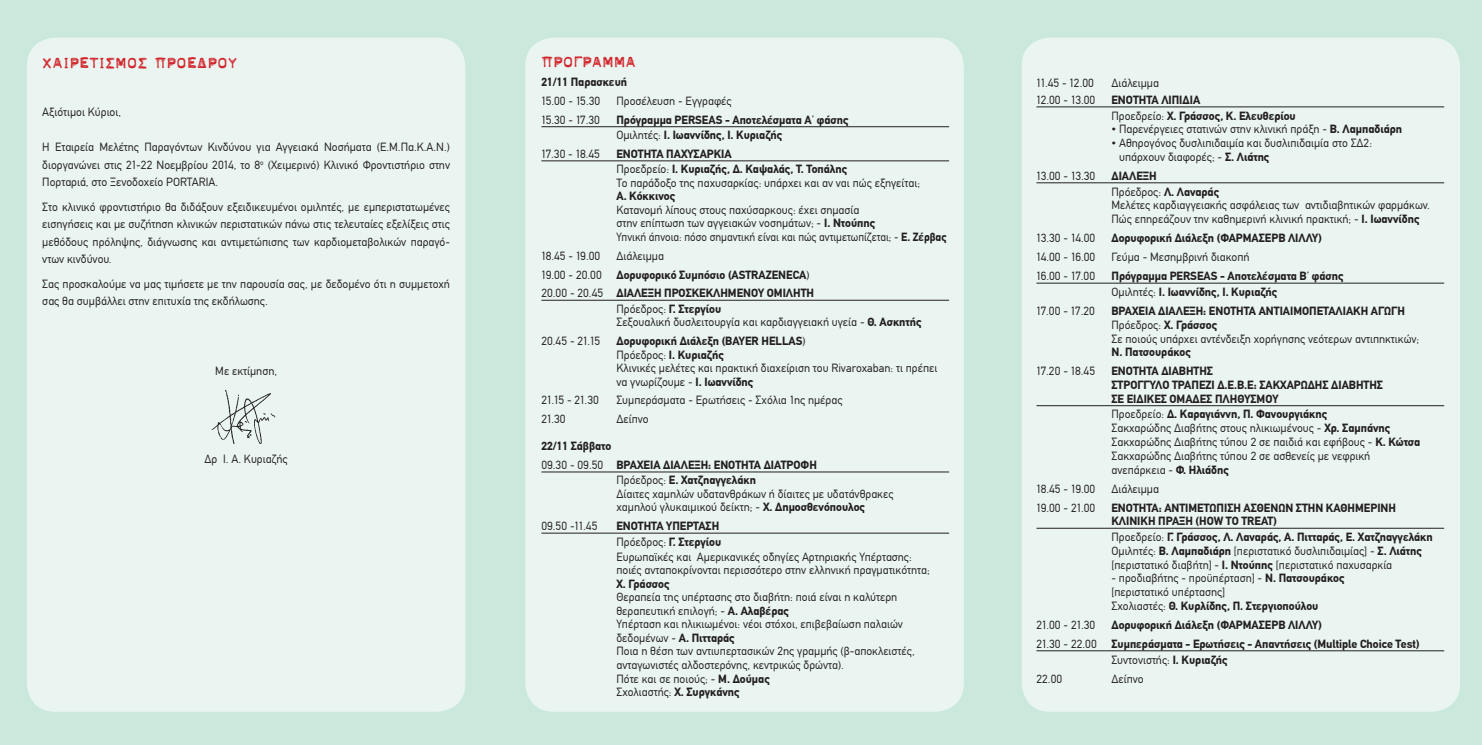
<style>
.page{position:relative;width:1482px;height:745px;background:#fff}
.page>*{position:absolute;margin:0;border:0;box-sizing:border-box;transform-origin:0 0}
.t1{font:16.25px "PF Tapeomatic High Pressure";letter-spacing:.01em;color:#d2232a}
.t2{font:11.62px/13.5px "CF Din";color:#231f20}
.t3{font:700 11.62px/15.5px "CF Din";color:#231f20}
.s1{font-weight:400}
.s2{font-weight:700}
</style>
<div class="page">
<div style="left:0;top:0;width:1481px;height:744px;background:#cbe8dd"></div>
<div style="left:27px;top:38px;width:438px;height:673px;background:#eaf5f1;border-radius:28px"></div>
<div style="left:525px;top:38px;width:438px;height:673px;background:#eaf5f1;border-radius:28px"></div>
<div style="left:1021px;top:38px;width:438px;height:673px;background:#eaf5f1;border-radius:28px"></div>
<hr style="left:541px;top:126px;width:408px;height:1px;background:#231f20">
<hr style="left:541px;top:160px;width:408px;height:1px;background:#231f20">
<hr style="left:541px;top:300px;width:408px;height:1px;background:#231f20">
<hr style="left:541px;top:471px;width:408px;height:1px;background:#231f20">
<hr style="left:541px;top:532px;width:408px;height:1px;background:#231f20">
<hr style="left:1036px;top:106px;width:407px;height:1px;background:#231f20">
<hr style="left:1036px;top:182px;width:407px;height:1px;background:#231f20">
<hr style="left:1036px;top:282px;width:407px;height:1px;background:#231f20">
<hr style="left:1036px;top:405px;width:407px;height:1px;background:#231f20">
<hr style="left:1036px;top:527px;width:407px;height:1px;background:#231f20">
<hr style="left:1036px;top:650px;width:407px;height:1px;background:#231f20">
<img style="left:211px;top:389px;width:65px;height:55px">
<h1 class="t1" style="left:42px;top:53px;width:196px">ΧΑΙΡΕΤΙΣΜΟΣ ΠΡΟΕΔΡΟΥ</h1>
<p class="t2" style="left:42px;top:105px;width:80px">Αξιότιμοι Κύριοι,</p>
<p class="t2" style="left:42px;top:138px;width:409px;line-height:17.5px;text-align:justify">Η Εταιρεία Μελέτης Παραγόντων Κινδύνου για Αγγειακά Νοσήματα (Ε.Μ.Πα.Κ.Α.Ν.) διοργανώνει στις 21-22 Νοεμβρίου 2014, το 8<sup>ο</sup> (Χειμερινό) Κλινικό Φροντιστήριο στην Πορταριά, στο Ξενοδοχείο PORTARIA.</p>
<p class="t2" style="left:42px;top:198px;width:409px;line-height:17.5px;text-align:justify">Στο κλινικό φροντιστήριο θα διδάξουν εξειδικευμένοι ομιλητές, με εμπεριστατωμένες εισηγήσεις και με συζήτηση κλινικών περιστατικών πάνω στις τελευταίες εξελίξεις στις μεθόδους πρόληψης, διάγνωσης και αντιμετώπισης των καρδιομεταβολικών παραγό&shy;ντων κινδύνου.</p>
<p class="t2" style="left:42px;top:275px;width:409px;line-height:17.5px">Σας προσκαλούμε να μας τιμήσετε με την παρουσία σας, με δεδομένο ότι η συμμετοχή σας θα συμβάλλει στην επιτυχία της εκδήλωσης.</p>
<p class="t2" style="left:215px;top:364px;width:63px">Με εκτίμηση,</p>
<p class="t2" style="left:204px;top:452px;width:85px">Δρ Ι. Α. Κυριαζής</p>
<h1 class="t1" style="left:541px;top:52px;width:96px">ΠΡΟΓΡΑΜΜΑ</h1>
<p class="t3" style="left:541px;top:74px;width:87px">21/11 Παρασκευή</p>
<p class="t2" style="left:541px;top:94px;width:60px">15.00 - 15.30</p>
<p class="t2" style="left:616px;top:94px;width:117px">Προσέλευση - Εγγραφές</p>
<p class="t2" style="left:541px;top:113px;width:60px">15.30 - 17.30</p>
<p class="t3" style="left:616px;top:112px;width:234px">Πρόγραμμα PERSEAS - Αποτελέσματα Α<span class="s1">Õ</span> φάσης<br><span class="s1">Ομιλητές:</span> Ι. Ιωαννίδης, Ι. Κυριαζής</p>
<p class="t2" style="left:541px;top:147px;width:60px">17.30 - 18.45</p>
<p class="t3" style="left:616px;top:146px;width:232px">ΕΝΟΤΗΤΑ ΠΑΧΥΣΑΡΚΙΑ<br><span class="s1">Προεδρείο:</span> Ι. Κυριαζής, Δ. Καψαλάς, Τ. Τοπάλης</p>
<p class="t2" style="left:616px;top:176px;width:305px">Το παράδοξο της παχυσαρκίας: υπάρχει και αν ναι πώς εξηγείται;</p>
<p class="t3" style="left:616px;top:189px;width:60px">Α. Κόκκινος</p>
<p class="t2" style="left:616px;top:203px;width:331px">Κατανομή λίπους στους παχύσαρκους: έχει σημασία<br>στην επίπτωση των αγγειακών νοσημάτων; - <span class="s2">Ι. Ντούπης<br></span>Υπνική άπνοια: πόσο σημαντική είναι και πώς αντιμετωπίζεται; - <span class="s2">Ε. Ζέρβας</span></p>
<p class="t2" style="left:541px;top:249px;width:60px">18.45 - 19.00</p>
<p class="t2" style="left:616px;top:249px;width:49px">Διάλειμμα</p>
<p class="t2" style="left:541px;top:268px;width:62px">19.00 - 20.00</p>
<p class="t3" style="left:541px;top:265px;width:274px;line-height:18.8px;text-indent:75px">Δορυφορικό Συμπόσιο (ASTRAZENECA<span class="s1">)<br>20.00 - 20.45</span> ΔΙΑΛΕΞΗ ΠΡΟΣΚΕΚΛΗΜΕΝΟΥ ΟΜΙΛΗΤΗ</p>
<p class="t2" style="left:616px;top:302px;width:307px">Πρόεδρος: <span class="s2">Γ. Στεργίου<br></span>Σεξουαλική δυσλειτουργία και καρδιαγγειακή υγεία - <span class="s2">Θ. Ασκητής</span></p>
<p class="t2" style="left:541px;top:334px;width:60px">20.45 - 21.15</p>
<p class="t2" style="left:616px;top:334px;width:322px"><span class="s2">Δορυφορική Διάλεξη (BAYER HELLAS</span>)<br>Πρόεδρος: <span class="s2">Ι. Κυριαζής<br></span>Κλινικές μελέτες και πρακτική διαχείριση του Rivaroxaban: τι πρέπει να γνωρίζουμε - <span class="s2">Ι. Ιωαννίδης</span></p>
<p class="t2" style="left:541px;top:393px;width:59px">21.15 - 21.30</p>
<p class="t2" style="left:616px;top:393px;width:227px">Συμπεράσματα - Ερωτήσεις - Σχόλια 1ης ημέρας</p>
<p class="t2" style="left:541px;top:412px;width:26px">21.30</p>
<p class="t2" style="left:616px;top:412px;width:34px">Δείπνο</p>
<p class="t3" style="left:541px;top:437px;width:277px;line-height:18.8px">22/11 Σάββατο<br><span class="s1">09.30 - 09.50</span> ΒΡΑΧΕΙΑ ΔΙΑΛΕΞΗ: ENOTHTA ΔΙΑΤΡΟΦΗ</p>
<p class="t2" style="left:616px;top:473px;width:278px">Πρόεδρος: <span class="s2">Ε. Χατζηαγγελάκη<br></span>Δίαιτες χαμηλών υδατανθράκων ή δίαιτες με υδατάνθρακες χαμηλού γλυκαιμικού δείκτη; - <span class="s2">Χ. Δημοσθενόπουλος</span></p>
<p class="t2" style="left:541px;top:519px;width:58px">09.50 -11.45</p>
<p class="t2" style="left:616px;top:518px;width:297px;line-height:15.2px"><span class="s2">ΕΝΟΤΗΤΑ ΥΠΕΡΤΑΣΗ<br></span>Πρόεδρος: <span class="s2">Γ. Στεργίου<br></span>Ευρωπαϊκές και Αμερικανικές οδηγίες Αρτηριακής Υπέρτασης:</p>
<p class="t2" style="left:616px;top:563px;width:315px">ποιές ανταποκρίνονται περισσότερο στην ελληνική πραγματικότητα;</p>
<p class="t3" style="left:616px;top:576px;width:55px">X. Γράσσος</p>
<p class="t2" style="left:616px;top:590px;width:300px">Θεραπεία της υπέρτασης στο διαβήτη: ποιά είναι η καλύτερη θεραπευτική επιλογή; - <span class="s2">Α. Αλαβέρας<br></span>Υπέρταση και ηλικιωμένοι: νέοι στόχοι, επιβεβαίωση παλαιών δεδομένων - <span class="s2">Α. Πιτταράς<br></span>Ποια η θέση των αντιυπερτασικών 2ης γραμμής (β-αποκλειστές, ανταγωνιστές αλδοστερόνης, κεντρικώς δρώντα).<br>Πότε και σε ποιούς; - <span class="s2">Μ. Δούμας<br></span>Σχολιαστής: <span class="s2">Χ. Συργκάνης</span></p>
<p class="t2" style="left:1036px;top:76px;width:59px">11.45 - 12.00</p>
<p class="t2" style="left:1111px;top:76px;width:49px">Διάλειμμα</p>
<p class="t2" style="left:1036px;top:93px;width:60px">12.00 - 13.00</p>
<p class="t3" style="left:1111px;top:92px;width:186px">ΕΝΟΤΗΤΑ ΛΙΠΙΔΙΑ<br><span class="s1">Προεδρείο:</span> Χ. Γράσσος, Κ. Ελευθερίου</p>
<p class="t2" style="left:1111px;top:123px;width:292px">– Παρενέργειες στατινών στην κλινική πράξη - <span class="s2">Β. Λαμπαδιάρη</span></p>
<p class="t2" style="left:1118px;top:136px;width:254px;text-indent:-8px">– Αθηρογόνος δυσλιπιδαιμία και δυσλιπιδαιμία στο ΣΔ2: υπάρχουν διαφορές; - <span class="s2">Σ. Λιάτης</span></p>
<p class="t2" style="left:1036px;top:169px;width:60px">13.00 - 13.30</p>
<p class="t3" style="left:1111px;top:168px;width:109px">ΔΙΑΛΕΞΗ<br><span class="s1">Πρόεδρος:</span> Λ. Λαναράς</p>
<p class="t2" style="left:1111px;top:198px;width:320px">Μελέτες καρδιαγγειακής ασφάλειας των αντιδιαβητικών φαρμάκων.<br>Πώς επηρεάζουν την καθημερινή κλινική πρακτική; - <span class="s2">Ι. Ιωαννίδης</span></p>
<p class="t2" style="left:1036px;top:231px;width:60px">13.30 - 14.00</p>
<p class="t3" style="left:1111px;top:230px;width:212px">Δορυφορική Διάλεξη (ΦΑΡΜΑΣΕΡΒ ΛΙΛΛΥ)</p>
<p class="t2" style="left:1036px;top:250px;width:60px">14.00 - 16.00</p>
<p class="t2" style="left:1111px;top:250px;width:139px">Γεύμα - Μεσημβρινή διακοπή</p>
<p class="t2" style="left:1036px;top:269px;width:60px">16.00 - 17.00</p>
<p class="t3" style="left:1111px;top:268px;width:233px">Πρόγραμμα PERSEAS - Αποτελέσματα Β<span class="s1">Õ</span> φάσης<br><span class="s1">Ομιλητές:</span> Ι. Ιωαννίδης, Ι. Κυριαζής</p>
<p class="t2" style="left:1036px;top:304px;width:60px">17.00 - 17.20</p>
<p class="t2" style="left:1111px;top:304px;width:309px"><span class="s2">ΒΡΑΧΕΙΑ ΔΙΑΛΕΞΗ: ENOTHTA ΑΝΤΙΑΙΜΟΠΕΤΑΛΙΑΚΗ ΑΓΩΓΗ<br></span>Πρόεδρος: <span class="s2">Χ. Γράσσος<br></span>Σε ποιούς υπάρχει αντένδειξη χορήγησης νεότερων αντιπηκτικών;</p>
<p class="t3" style="left:1111px;top:344px;width:81px">Ν. Πατσουράκος</p>
<p class="t2" style="left:1036px;top:364px;width:60px">17.20 - 18.45</p>
<p class="t3" style="left:1111px;top:364px;width:273px;line-height:13.8px">ΕΝΟΤΗΤΑ ΔΙΑΒΗΤΗΣ<br>ΣΤΡΟΓΓΥΛΟ ΤΡΑΠΕΖΙ Δ.Ε.Β.Ε: ΣΑΚΧΑΡΩΔΗΣ ΔΙΑΒΗΤΗΣ<br>ΣΕ ΕΙΔΙΚΕΣ ΟΜΑΔΕΣ ΠΛΗΘΥΣΜΟΥ</p>
<p class="t2" style="left:1111px;top:407px;width:310px">Προεδρείο: <span class="s2">Δ. Καραγιάννη, Π. Φανουργιάκης<br></span>Σακχαρώδης Διαβήτης στους ηλικιωμένους - <span class="s2">Χρ. Σαμπάνης </span>Σακχαρώδης Διαβήτης τύπου 2 σε παιδιά και εφήβους - <span class="s2">Κ. Κώτσα </span>Σακχαρώδης Διαβήτης τύπου 2 σε ασθενείς με νεφρική ανεπάρκεια - <span class="s2">Φ. Ηλιάδης</span></p>
<p class="t2" style="left:1036px;top:481px;width:60px">18.45 - 19.00</p>
<p class="t2" style="left:1111px;top:481px;width:49px">Διάλειμμα</p>
<p class="t2" style="left:1036px;top:500px;width:60px">19.00 - 21.00</p>
<p class="t3" style="left:1111px;top:500px;width:286px;line-height:13.8px">ENOTHTA: ΑΝΤΙΜΕΤΩΠΙΣΗ ΑΣΘΕΝΩΝ ΣΤΗΝ ΚΑΘΗΜΕΡΙΝΗ<br>ΚΛΙΝΙΚΗ ΠΡΑΞΗ (HOW TO TREAT)</p>
<p class="t2" style="left:1111px;top:530px;width:323px">Προεδρείο: <span class="s2">Γ. Γράσσος, Λ. Λαναράς, Α. Πιτταράς, Ε. Χατζηαγγελάκη<br></span>Ομιλητές: <span class="s2">Β. Λαμπαδιάρη</span> [περιστατικό δυσλιπιδαιμίας] - <span class="s2">Σ. Λιάτης </span>[περιστατικό διαβήτη] - <span class="s2">Ι. Ντούπης</span> [περιστατικό παχυσαρκία</p>
<p class="t2" style="left:1111px;top:571px;width:235px">- προδιαβήτης - προϋπέρταση] - <span class="s2">Ν. Πατσουράκος </span>[περιστατικό υπέρτασης]<br>Σχολιαστές: <span class="s2">Θ. Κυρλίδης, Π. Στεργιοπούλου</span></p>
<p class="t2" style="left:1036px;top:617px;width:60px">21.00 - 21.30</p>
<p class="t3" style="left:1111px;top:617px;width:212px">Δορυφορική Διάλεξη (ΦΑΡΜΑΣΕΡΒ ΛΙΛΛΥ)</p>
<p class="t2" style="left:1036px;top:637px;width:62px">21.30 - 22.00</p>
<p class="t3" style="left:1111px;top:636px;width:309px">Συμπεράσματα - Ερωτήσεις - Απαντήσεις (Multiple Choice Test)<br><span class="s1">Συντονιστής:</span> Ι. Κυριαζής</p>
<p class="t2" style="left:1036px;top:671px;width:27px">22.00</p>
<p class="t2" style="left:1111px;top:671px;width:34px">Δείπνο</p>
</div>
